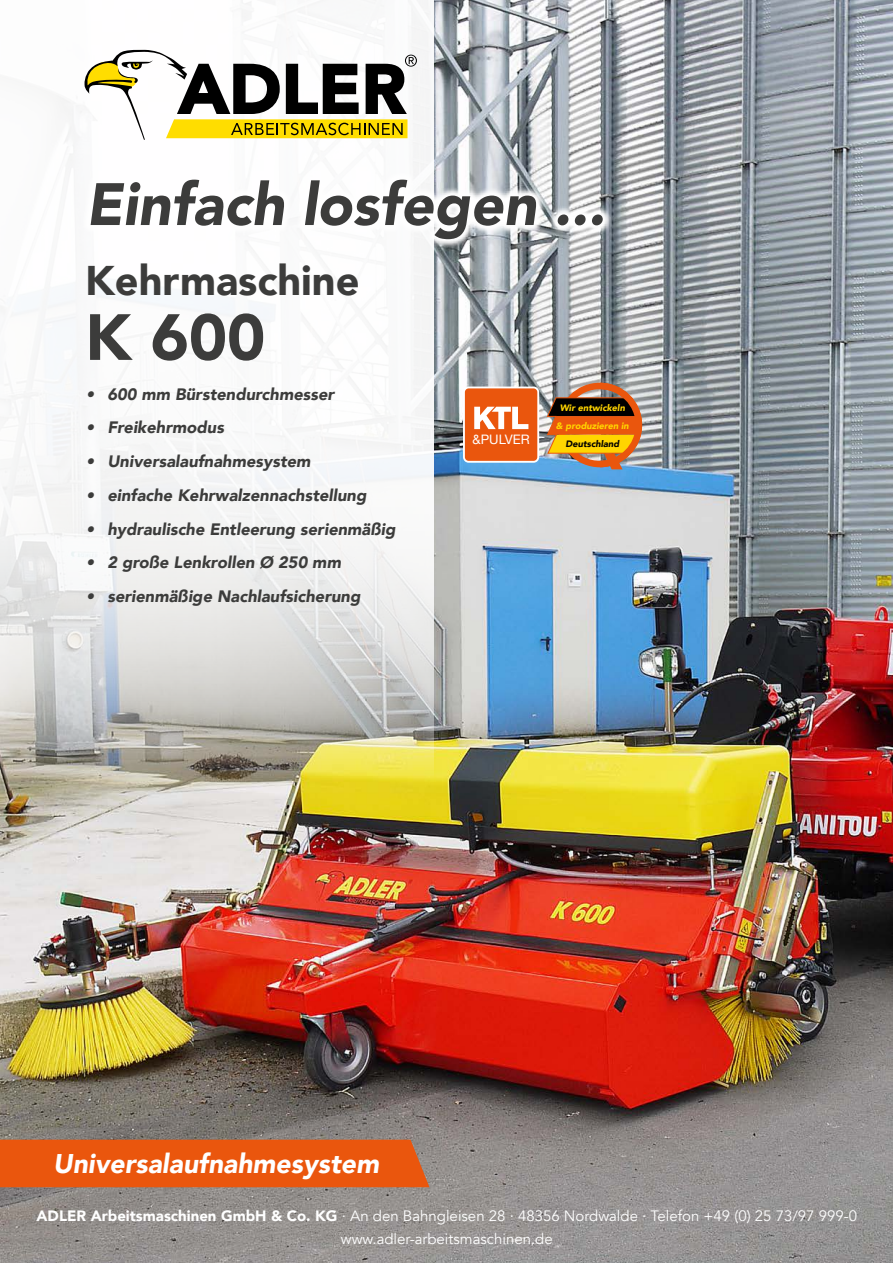
<style>
.page{position:relative;width:893px;height:1263px;background:#fff}
.page>*{position:absolute;margin:0;border:0;box-sizing:border-box;transform-origin:0 0}
.t1{font:900 64.5px "Avenir";color:#3c3c3b}
.t2{font:italic 900 59.1px "Avenir";color:#3c3c3b}
.t3{font:900 41.4px "Avenir";color:#3c3c3b}
.t4{font:italic 900 27px "Avenir";color:#fff}
.t5{font:italic 900 16.5px "Avenir";color:#3c3c3b}
.t6{font:15px/23.5px "Avenir";color:#fff;text-align:center}
.t7{font:13.05px "Helvetica Neue";color:#fff}
.t8{font:italic 900 9.3px/17.9px "Avenir";color:#ffd500;text-align:center}
.t9{font:italic 900 9.3px "Avenir";color:#000}
.s1{font-weight:900}
</style>
<div class="page">
<img style="left:0;top:0;width:893px;height:1263px">
<svg style="left:0;top:0;width:434px;height:792px;fill:#f6f7f7"></svg>
<svg style="left:84px;top:49px;width:333px;height:91px"></svg>
<div style="left:0;top:1140px;width:429px;height:47px;background:#ea560d"></div>
<svg style="left:81px;top:170px;width:532px;height:79px"></svg>
<div style="left:464px;top:387px;width:74px;height:75px;background:#ea560d;border-radius:5px"></div>
<div style="left:463px;top:387px;width:76px;height:76px;border:2px solid #fff;border-radius:5px"></div>
<svg style="left:474px;top:407px;width:54px;height:22px"></svg>
<svg style="left:546px;top:379px;width:99px;height:91px"></svg>
<h2 class="t2" style="left:86px;top:156px;width:521px">Einfach losfegen ...</h2>
<h3 class="t3" style="left:85px;top:245px;width:276px">Kehrmaschine</h3>
<h1 class="t1" style="left:85px;top:282px;width:182px">K 600</h1>
<p class="t5" style="left:86px;top:380px;width:250px">• 600 mm Bürstendurchmesser</p>
<p class="t5" style="left:86px;top:414px;width:139px">• Freikehrmodus</p>
<p class="t5" style="left:86px;top:448px;width:226px">• Universalaufnahmesystem</p>
<p class="t5" style="left:86px;top:481px;width:282px">• einfache Kehrwalzennachstellung</p>
<p class="t5" style="left:86px;top:515px;width:311px">• hydraulische Entleerung serienmäßig</p>
<p class="t5" style="left:86px;top:549px;width:256px">• 2 große Lenkrollen Ø 250 mm</p>
<p class="t5" style="left:86px;top:583px;width:276px">• serienmäßige Nachlaufsicherung</p>
<p class="t7" style="left:473px;top:430px;width:59px">&amp;PULVER</p>
<p class="t8" style="left:556px;top:399px;width:74px">Wir entwickeln &amp; produzieren in</p>
<p class="t9" style="left:565px;top:436px;width:55px">Deutschland</p>
<h3 class="t4" style="left:53px;top:1141px;width:327px">Universalaufnahmesystem</h3>
<p class="t6" style="left:37px;top:1204px;width:822px"><span class="s1">ADLER Arbeitsmaschinen GmbH &amp; Co. KG</span> · An den Bahngleisen 28 · 48356 Nordwalde · Telefon +49 (0) 25 73/97 999-0 www.adler-arbeitsmaschinen.de</p>
</div>
